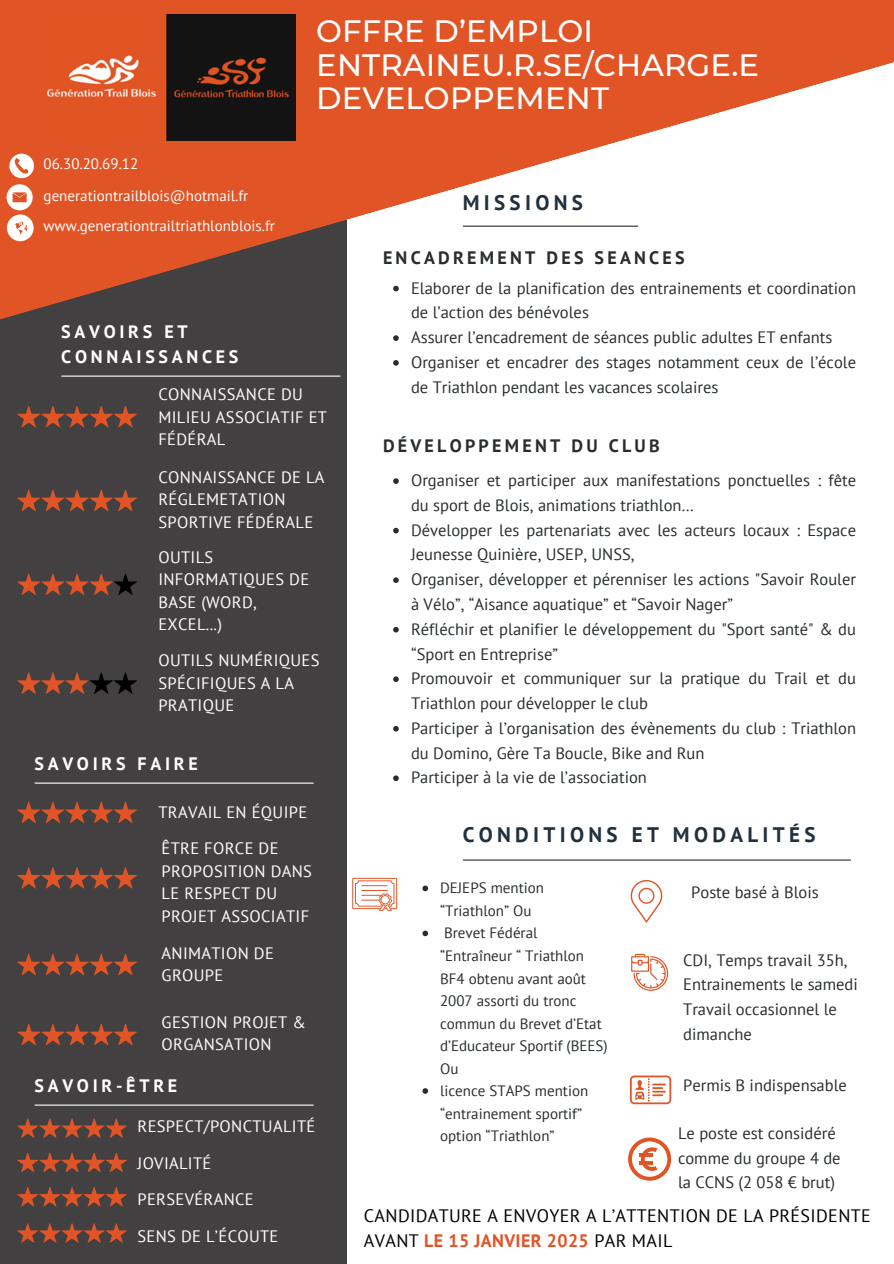
<style>
.page{position:relative;width:894px;height:1264px;background:#fff}
.page>*{position:absolute;margin:0;border:0;box-sizing:border-box;transform-origin:0 0}
.t1{font:500 30.75px/33.8px "Montserrat";letter-spacing:.005em;color:#fff}
.t2{font:700 21px "PT Sans";letter-spacing:.205em;color:#22303d}
.t3{font:18px/24.8px "PT Sans";letter-spacing:.02em;color:#000}
.t4{font:700 18px/24.8px "PT Sans";letter-spacing:.205em;color:#fff}
.t5{font:700 18px "PT Sans";letter-spacing:.18em;color:#292d2f}
.t6{font:16.5px/24.8px "PT Sans";color:#292d2f}
.t7{font:16.5px/22.5px "PT Sans";letter-spacing:.02em;color:#fff}
.t8{font:15px/22.5px "PT Sans";color:#292d2f}
.t9{font:15px "PT Sans";color:#fff}
.s1{font-weight:700;color:#e15425}
</style>
<div class="page">
<div style="left:0;top:220px;width:346px;height:1043px;background:#424040"></div>
<svg style="left:0;top:0;width:893px;height:338px;fill:#e15425"></svg>
<hr style="left:62px;top:375px;width:278px;height:1px;background:#fff">
<hr style="left:463px;top:225px;width:174px;height:2px;background:#292d2f">
<img style="left:37px;top:14px;width:258px;height:126px">
<hr style="left:463px;top:859px;width:387px;height:1px;background:#292d2f">
<svg style="left:630px;top:880px;width:32px;height:42px"></svg>
<svg style="left:631px;top:953px;width:37px;height:37px"></svg>
<svg style="left:352px;top:877px;width:45px;height:33px"></svg>
<svg style="left:629px;top:1075px;width:42px;height:29px"></svg>
<svg style="left:628px;top:1137px;width:42px;height:43px"></svg>
<hr style="left:638px;top:1161px;width:14px;height:3px;background:#e15425">
<hr style="left:638px;top:1153px;width:14px;height:4px;background:#e15425">
<svg style="left:393px;top:286px;width:5px;height:5px"></svg>
<svg style="left:393px;top:335px;width:5px;height:6px"></svg>
<svg style="left:393px;top:360px;width:5px;height:6px"></svg>
<svg style="left:393px;top:478px;width:5px;height:6px"></svg>
<svg style="left:393px;top:528px;width:5px;height:5px"></svg>
<svg style="left:393px;top:577px;width:5px;height:6px"></svg>
<svg style="left:393px;top:627px;width:5px;height:5px"></svg>
<svg style="left:393px;top:676px;width:5px;height:6px"></svg>
<svg style="left:393px;top:726px;width:5px;height:5px"></svg>
<svg style="left:393px;top:775px;width:5px;height:6px"></svg>
<svg style="left:422px;top:885px;width:6px;height:6px"></svg>
<svg style="left:422px;top:930px;width:6px;height:6px"></svg>
<svg style="left:422px;top:1088px;width:6px;height:5px"></svg>
<svg style="left:17px;top:406px;width:120px;height:21px"></svg>
<svg style="left:17px;top:490px;width:120px;height:21px"></svg>
<svg style="left:17px;top:573px;width:120px;height:22px"></svg>
<svg style="left:17px;top:672px;width:120px;height:22px"></svg>
<svg style="left:7px;top:152px;width:29px;height:28px"></svg>
<div style="left:7px;top:184px;width:26px;height:26px;background:#fff;border-radius:50%"></div>
<svg style="left:13px;top:192px;width:14px;height:10px"></svg>
<div style="left:7px;top:214px;width:27px;height:27px;background:#fff;border-radius:50%"></div>
<svg style="left:14px;top:221px;width:14px;height:14px"></svg>
<hr style="left:35px;top:782px;width:278px;height:1px;background:#fff">
<svg style="left:17px;top:801px;width:120px;height:22px"></svg>
<svg style="left:17px;top:867px;width:120px;height:21px"></svg>
<svg style="left:17px;top:954px;width:120px;height:21px"></svg>
<svg style="left:17px;top:1024px;width:120px;height:21px"></svg>
<hr style="left:35px;top:1104px;width:278px;height:1px;background:#fff">
<svg style="left:17px;top:1118px;width:110px;height:19px"></svg>
<svg style="left:17px;top:1152px;width:110px;height:20px"></svg>
<svg style="left:17px;top:1187px;width:110px;height:19px"></svg>
<svg style="left:17px;top:1223px;width:110px;height:19px"></svg>
<h4 class="t9" style="left:44px;top:154px;width:96px">06.30.20.69.12</h4>
<h4 class="t9" style="left:44px;top:185px;width:206px">generationtrailblois@hotmail.fr</h4>
<p class="t9" style="left:44px;top:216px;width:233px">www.generationtrailtriathlonblois.fr</p>
<p class="t1" style="left:316px;top:14px;width:444px">OFFRE D’EMPLOI<br>ENTRAINEU.R.SE/CHARGE.E<br>DEVELOPPEMENT</p>
<h1 class="t2" style="left:462px;top:189px;width:122px">MISSIONS</h1>
<p class="t4" style="left:61px;top:319px;width:179px">SAVOIRS ET<br>CONNAISSANCES</p>
<p class="t7" style="left:158px;top:383px;width:170px">CONNAISSANCE DU<br>MILIEU ASSOCIATIF ET<br>FÉDÉRAL</p>
<p class="t7" style="left:158px;top:465px;width:168px">CONNAISSANCE DE LA<br>RÉGLEMETATION<br>SPORTIVE FÉDÉRALE</p>
<h4 class="t7" style="left:158px;top:545px;width:152px">OUTILS<br>INFORMATIQUES DE<br>BASE (WORD,<br>EXCEL...)</h4>
<h2 class="t7" style="left:158px;top:649px;width:162px">OUTILS NUMÉRIQUES<br>SPÉCIFIQUES A LA<br>PRATIQUE</h2>
<p class="t4" style="left:34px;top:750px;width:165px">SAVOIRS FAIRE</p>
<h4 class="t7" style="left:158px;top:800px;width:150px">TRAVAIL EN ÉQUIPE</h4>
<p class="t7" style="left:161px;top:836px;width:152px">ÊTRE FORCE DE<br>PROPOSITION DANS<br>LE RESPECT DU<br>PROJET ASSOCIATIF</p>
<h3 class="t7" style="left:161px;top:941px;width:114px">ANIMATION DE<br>GROUPE</h3>
<p class="t7" style="left:161px;top:1010px;width:146px">GESTION PROJET &amp;<br>ORGANSATION</p>
<p class="t4" style="left:34px;top:1072px;width:144px">SAVOIR-ÊTRE</p>
<h4 class="t7" style="left:137px;top:1115px;width:179px">RESPECT/PONCTUALITÉ</h4>
<p class="t7" style="left:137px;top:1151px;width:75px">JOVIALITÉ</p>
<h4 class="t7" style="left:137px;top:1187px;width:118px">PERSEVÉRANCE</h4>
<p class="t7" style="left:137px;top:1224px;width:142px">SENS DE L’ÉCOUTE</p>
<p class="t5" style="left:383px;top:246px;width:303px">ENCADREMENT DES SEANCES</p>
<p class="t6" style="left:411px;top:275px;width:446px">Elaborer de la planification des entrainements et coordination de l’action des bénévoles</p>
<p class="t6" style="left:411px;top:325px;width:422px">Assurer l’encadrement de séances public adultes ET enfants</p>
<p class="t6" style="left:411px;top:349px;width:446px">Organiser et encadrer des stages notamment ceux de l’école de Triathlon pendant les vacances scolaires</p>
<p class="t5" style="left:383px;top:434px;width:278px">DÉVELOPPEMENT DU CLUB</p>
<h3 class="t6" style="left:411px;top:467px;width:446px">Organiser et participer aux manifestations ponctuelles : fête du sport de Blois, animations triathlon…</h3>
<p class="t6" style="left:411px;top:517px;width:446px">Développer les partenariats avec les acteurs locaux : Espace<br>Jeunesse Quinière, USEP, UNSS,</p>
<h3 class="t6" style="left:411px;top:566px;width:446px">Organiser, développer et pérenniser les actions "Savoir Rouler à Vélo”, “Aisance aquatique” et “Savoir Nager”</h3>
<p class="t6" style="left:411px;top:616px;width:446px">Réfléchir et planifier le développement du "Sport santé" &amp; du “Sport en Entreprise”</p>
<h4 class="t6" style="left:411px;top:665px;width:446px">Promouvoir et communiquer sur la pratique du Trail et du<br>Triathlon pour développer le club</h4>
<p class="t6" style="left:411px;top:715px;width:446px">Participer à l’organisation des évènements du club : Triathlon du Domino, Gère Ta Boucle, Bike and Run</p>
<h4 class="t6" style="left:411px;top:764px;width:237px">Participer à la vie de l’association</h4>
<p class="t2" style="left:462px;top:821px;width:354px">CONDITIONS ET MODALITÉS</p>
<h4 class="t8" style="left:440px;top:876px;width:105px">DEJEPS mention “Triathlon” Ou</h4>
<p class="t8" style="left:440px;top:921px;width:169px">Brevet Fédéral “Entraîneur “ Triathlon<br>BF4 obtenu avant août<br>2007 assorti du tronc commun du Brevet d’Etat d’Educateur Sportif (BEES)<br>Ou</p>
<h3 class="t8" style="left:440px;top:1079px;width:150px">licence STAPS mention “entrainement sportif” option “Triathlon”</h3>
<p class="t6" style="left:683px;top:1072px;width:165px">Permis B indispensable</p>
<h4 class="t6" style="left:691px;top:879px;width:129px">Poste basé à Blois</h4>
<p class="t6" style="left:683px;top:947px;width:176px">CDI, Temps travail 35h,<br>Entrainements le samedi<br>Travail occasionnel le dimanche</p>
<p class="t6" style="left:677px;top:1120px;width:164px">Le poste est considéré comme du groupe 4 de la CCNS (2 058 € brut)</p>
<h4 class="t3" style="left:364px;top:1202px;width:508px">CANDIDATURE A ENVOYER A L’ATTENTION DE LA PRÉSIDENTE<br>AVANT <span class="s1">LE 15 JANVIER 2025</span> PAR MAIL</h4>
</div>
